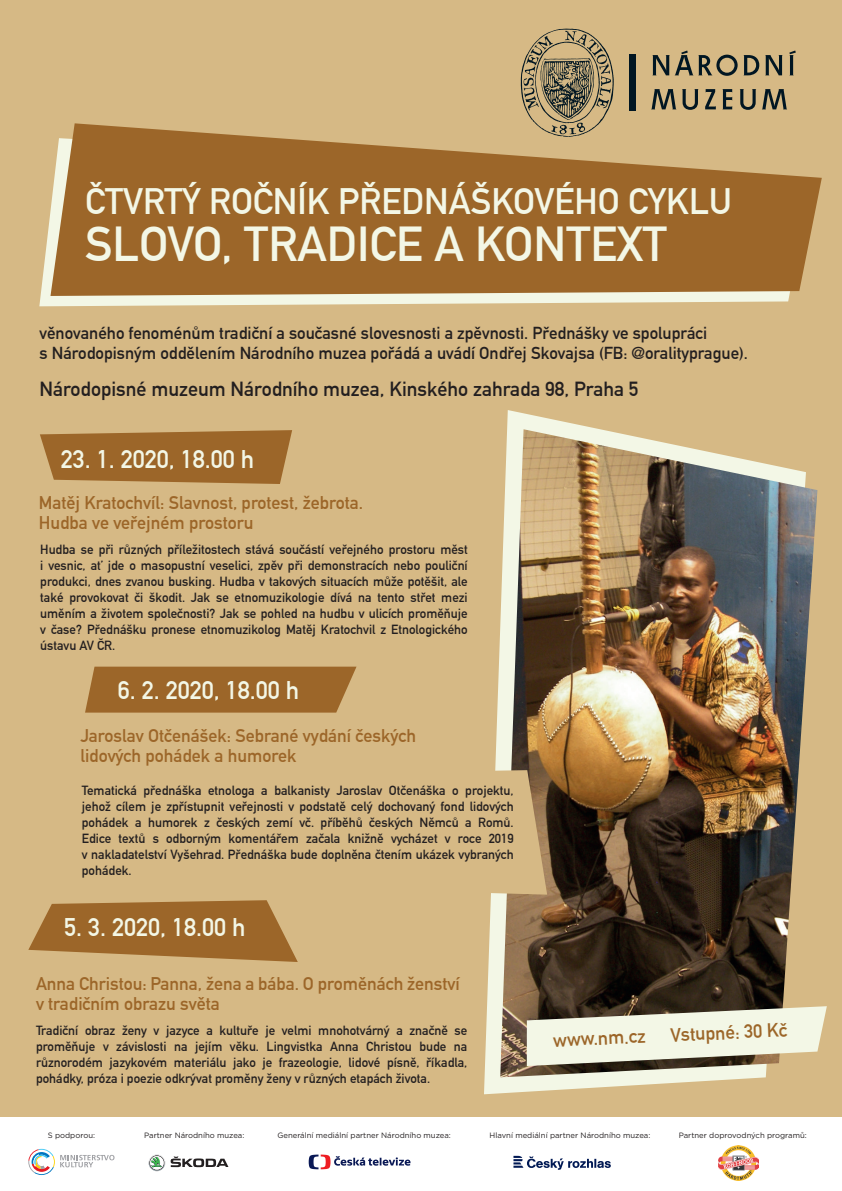
<style>
.page{position:relative;width:842px;height:1191px;background:#fff}
.page>*{position:absolute;margin:0;border:0;box-sizing:border-box;transform-origin:0 0}
.t1{font:700 48px "DIN Alternate";color:#f3f7e6}
.t2{font:700 36px "DIN Alternate";color:#f3f7e6}
.t3{font:700 25px "DIN Alternate";color:#f3f7e6}
.t4{font:700 20px "DIN Alternate";color:#231f20}
.t5{font:700 19px "DIN Alternate";color:#9c6629}
.t6{font:700 18px/20px "DIN Alternate";color:#9c6629}
.t7{font:700 17px/20.4px "DIN Alternate";color:#231f20}
.t8{font:700 13px/16px "DIN Alternate";color:#231f20;text-align:justify}
.t9{font:7.7px "Gotham";color:#231f20}
</style>
<div class="page">
<div style="left:0;top:0;width:842px;height:1116px;background:#d6b985"></div>
<svg style="left:484px;top:410px;width:282px;height:684px"></svg>
<img style="left:500px;top:429px;width:317px;height:648px">
<svg style="left:39px;top:216px;width:750px;height:90px;fill:#f3f7e6"></svg>
<svg style="left:50px;top:123px;width:772px;height:173px;fill:#9c6629"></svg>
<svg style="left:527px;top:1006px;width:300px;height:60px;background:#cccbb8"></svg>
<svg style="left:652px;top:50px;width:86px;height:26px"></svg>
<svg style="left:744px;top:55px;width:15px;height:20px"></svg>
<svg style="left:765px;top:55px;width:17px;height:20px"></svg>
<svg style="left:789px;top:50px;width:7px;height:25px"></svg>
<svg style="left:651px;top:89px;width:25px;height:20px"></svg>
<svg style="left:682px;top:89px;width:16px;height:21px"></svg>
<svg style="left:705px;top:89px;width:11px;height:20px"></svg>
<svg style="left:722px;top:89px;width:10px;height:20px"></svg>
<svg style="left:740px;top:89px;width:16px;height:21px"></svg>
<svg style="left:762px;top:89px;width:25px;height:20px"></svg>
<div style="left:629px;top:54px;width:7px;height:56px;background:#011622"></div>
<svg style="left:521px;top:29px;width:93px;height:108px"></svg>
<svg style="left:40px;top:430px;width:252px;height:54px;background:#a37034"></svg>
<svg style="left:28px;top:900px;width:270px;height:62px"></svg>
<svg style="left:484px;top:770px;width:63px;height:124px"></svg>
<svg style="left:85px;top:666px;width:271px;height:46px;background:#9f6b2f"></svg>
<svg style="left:28px;top:1148px;width:87px;height:27px"></svg>
<svg style="left:309px;top:1154px;width:102px;height:15px"></svg>
<svg style="left:514px;top:1155px;width:97px;height:14px"></svg>
<svg style="left:149px;top:1154px;width:16px;height:17px"></svg>
<svg style="left:171px;top:1156px;width:57px;height:11px"></svg>
<img style="left:719px;top:1145px;width:39px;height:35px">
<h2 class="t2" style="left:85px;top:174px;width:648px">ČTVRTÝ ROČNÍK PŘEDNÁŠKOVÉHO CYKLU</h2>
<h1 class="t1" style="left:85px;top:208px;width:583px">SLOVO, TRADICE A KONTEXT</h1>
<h3 class="t7" style="left:40px;top:321px;width:710px">věnovaného fenoménům tradiční a současné slovesnosti a zpěvnosti. Přednášky ve spolupráci<br>s Národopisným oddělením Národního muzea pořádá a uvádí Ondřej Skovajsa (FB: @oralityprague).</h3>
<h3 class="t4" style="left:40px;top:374px;width:600px">Národopisné muzeum Národního muzea, Kinského zahrada 98, Praha 5</h3>
<h3 class="t3" style="left:61px;top:440px;width:195px">23. 1. 2020, 18.00 h</h3>
<h3 class="t6" style="left:39px;top:491px;width:326px">Matěj Kratochvíl: Slavnost, protest, žebrota.<br>Hudba ve veřejném prostoru</h3>
<p class="t8" style="left:40px;top:541px;width:429px">Hudba se při různých příležitostech stává součástí veřejného prostoru měst i vesnic, ať jde o masopustní veselici, zpěv při demonstracích nebo pouliční produkci, dnes zvanou busking. Hudba v takových situacích může potěšit, ale také provokovat či škodit. Jak se etnomuzikologie dívá na tento střet mezi uměním a životem společnosti? Jak se pohled na hudbu v ulicích proměňuje v čase? Přednášku pronese etnomuzikolog Matěj Kratochvil z Etnologického ústavu AV ČR.</p>
<h3 class="t3" style="left:118px;top:671px;width:183px">6. 2. 2020, 18.00 h</h3>
<h3 class="t6" style="left:80px;top:725px;width:337px">Jaroslav Otčenášek: Sebrané vydání českých lidových pohádek a humorek</h3>
<p class="t8" style="left:82px;top:781px;width:433px">Tematická přednáška etnologa a balkanisty Jaroslav Otčenáška o projektu, jehož cílem je zpřístupnit veřejnosti v podstatě celý dochovaný fond lidových pohádek a humorek z českých zemí vč. příběhů českých Němců a Romů.<br>Edice textů s odborným komentářem začala knižně vycházet v roce 2019 v nakladatelství Vyšehrad. Přednáška bude doplněna čtením ukázek vybraných pohádek.</p>
<h3 class="t3" style="left:64px;top:908px;width:183px">5. 3. 2020, 18.00 h</h3>
<h3 class="t6" style="left:36px;top:972px;width:425px">Anna Christou: Panna, žena a bába. O proměnách ženství v tradičním obrazu světa</h3>
<p class="t8" style="left:36px;top:1021px;width:433px">Tradiční obraz ženy v jazyce a kultuře je velmi mnohotvárný a značně se proměňuje v závislosti na jejím věku. Lingvistka Anna Christou bude na různorodém jazykovém materiálu jako je frazeologie, lidové písně, říkadla, pohádky, próza i poezie odkrývat proměny ženy v různých etapách života.</p>
<h3 class="t5" style="left:552px;top:1026px;width:94px;rotate:-3deg">www.nm.cz</h3>
<h3 class="t5" style="left:670px;top:1020px;width:119px;rotate:-3deg">Vstupné: 30 Kč</h3>
<p class="t9" style="left:48px;top:1130px;width:49px">S podporou:</p>
<p class="t9" style="left:144px;top:1130px;width:102px">Partner Národního muzea:</p>
<p class="t9" style="left:277px;top:1130px;width:175px">Generální mediální partner Národního muzea:</p>
<p class="t9" style="left:489px;top:1130px;width:162px">Hlavní mediální partner Národního muzea:</p>
<p class="t9" style="left:679px;top:1130px;width:129px">Partner doprovodných programů:</p>
</div>
